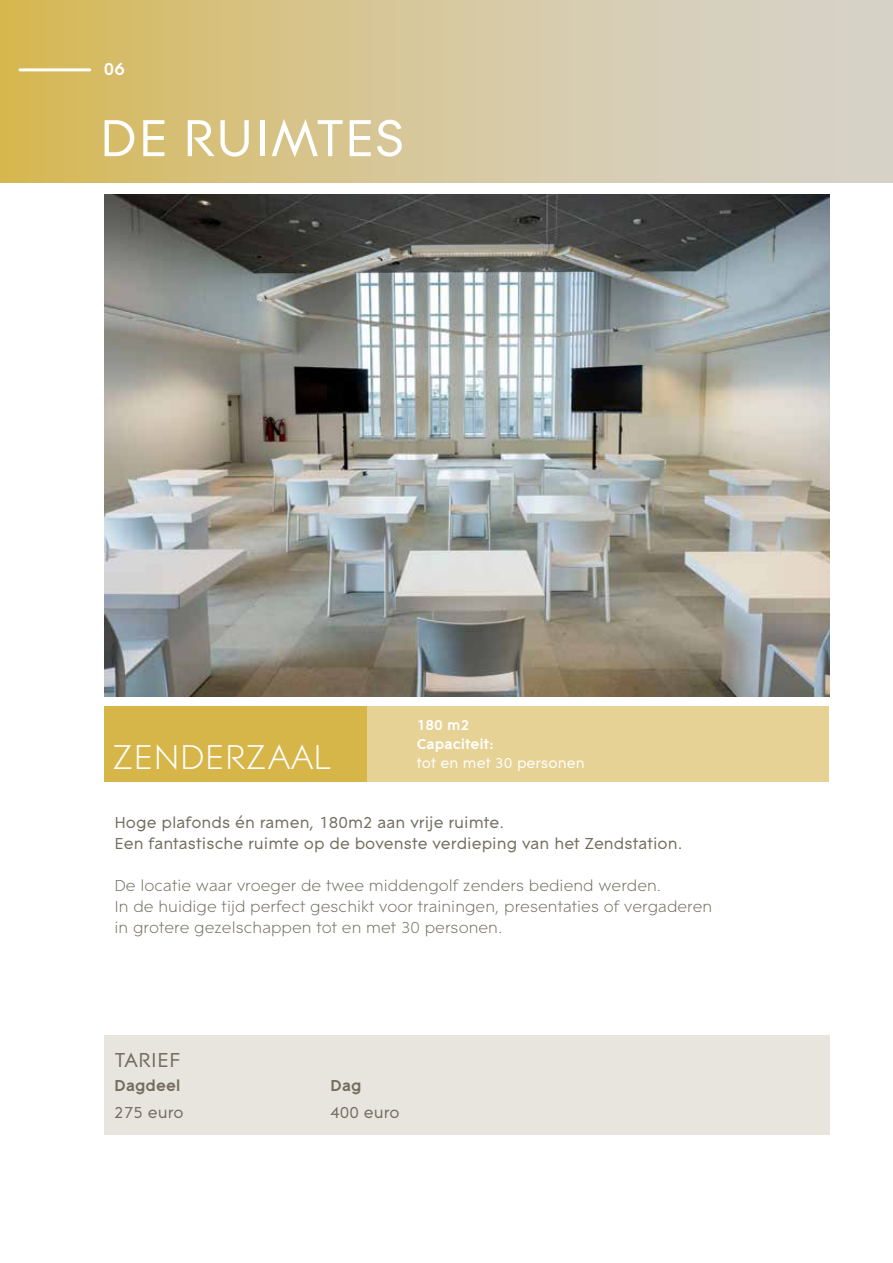
<style>
.page{position:relative;width:893px;height:1263px;background:#fff}
.page>*{position:absolute;margin:0;border:0;box-sizing:border-box;transform-origin:0 0}
.t1{font:54px "Contax Pro 55 Sm Cap";color:#fff}
.t2{font:35.85px "Contax Pro 45 Lig";color:#fff}
.t3{font:21px "Contax Pro 55";color:#726d60}
.t4{font:700 18px "Contax Pro 75";color:#fff}
.t5{font:16.5px/21px "Contax Pro 45 Lig";color:#726d60}
.t6{font:16.5px/21px "Contax Pro 55";color:#726d60}
.t7{font:700 16.5px "Contax Pro 75";color:#726d60}
.t8{font:15px "Contax Pro 55";color:#fff}
.t9{font:700 15px/19px "Contax Pro 75";color:#fff}
</style>
<div class="page">
<img style="left:104px;top:194px;width:725px;height:502px">
<div style="left:104px;top:706px;width:272px;height:76px;background:#d6b648"></div>
<div style="left:368px;top:706px;width:461px;height:76px;background:#e7d296"></div>
<div style="left:104px;top:1035px;width:725px;height:100px;background:#e8e5df"></div>
<div style="left:0;top:0;width:893px;height:183px;background:linear-gradient(to right,#d6b95c,#d7d5d6)"></div>
<hr style="left:20px;top:68px;width:70px;height:3px;background:#fff">
<p class="t4" style="left:104px;top:58px;width:22px">06</p>
<h1 class="t1" style="left:99px;top:105px;width:308px">DE RUIMTES</h1>
<h2 class="t2" style="left:113px;top:736px;width:221px">ZENDERZAAL</h2>
<p class="t9" style="left:417px;top:715px;width:79px">180 m2<br>Capaciteit:</p>
<p class="t8" style="left:417px;top:754px;width:170px">tot en met 30 personen</p>
<p class="t6" style="left:114px;top:812px;width:569px">Hoge plafonds én ramen, 180m2 aan vrije ruimte.<br>Een fantastische ruimte op de bovenste verdieping van het Zendstation.</p>
<p class="t5" style="left:114px;top:875px;width:599px">De locatie waar vroeger de twee middengolf zenders bediend werden.<br>In de huidige tijd perfect geschikt voor trainingen, presentaties of vergaderen in grotere gezelschappen tot en met 30 personen.</p>
<p class="t3" style="left:115px;top:1046px;width:68px">TARIEF</p>
<p class="t7" style="left:114px;top:1075px;width:68px">Dagdeel</p>
<p class="t7" style="left:330px;top:1075px;width:33px">Dag</p>
<p class="t6" style="left:114px;top:1101px;width:71px">275 euro</p>
<p class="t6" style="left:330px;top:1101px;width:71px">400 euro</p>
</div>
